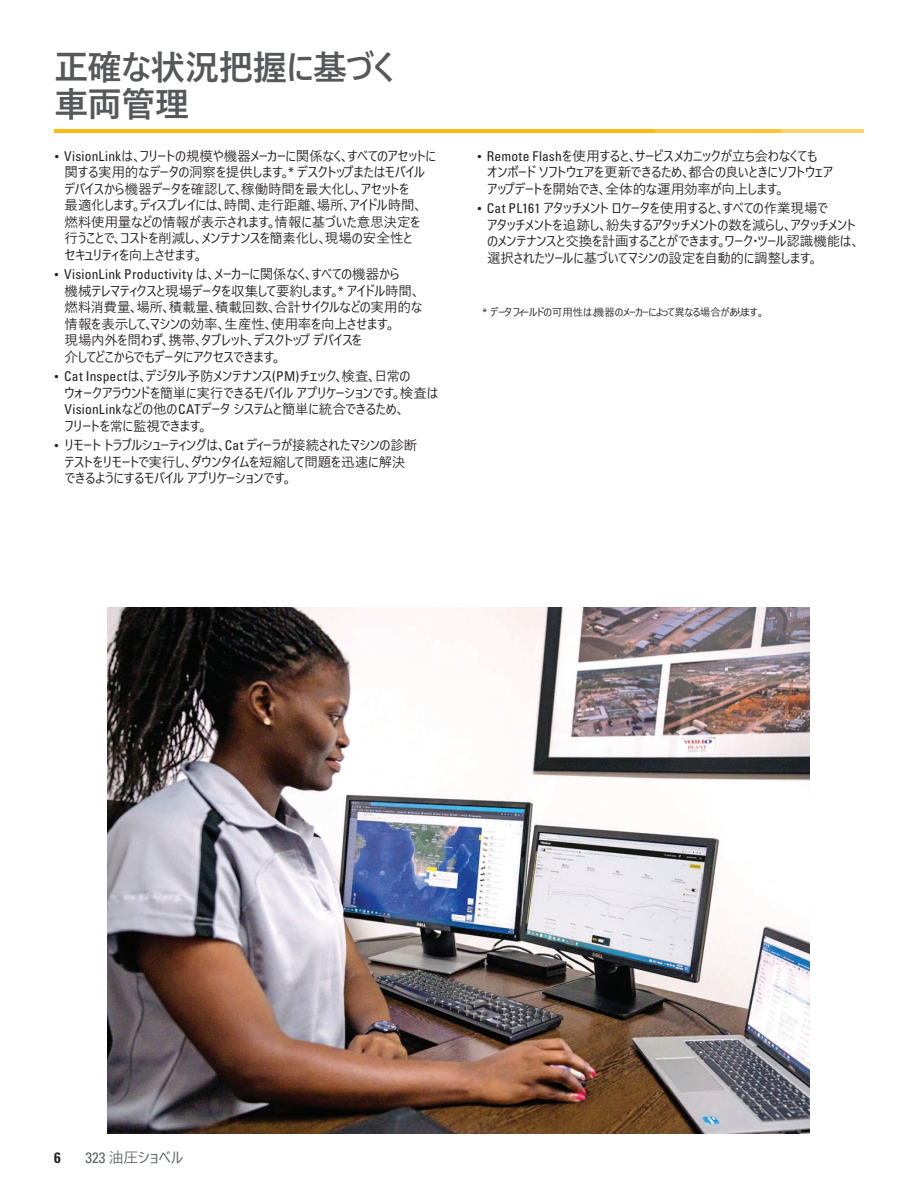
<style>
.page{position:relative;width:918px;height:1188px;background:#fff}
.page>*{position:absolute;margin:0;border:0;box-sizing:border-box;transform-origin:0 0}
.t1{font:700 34.5px/37.5px "Yu Gothic UI";letter-spacing:-.03em;color:#57585a}
.t2{font:15px "Yu Gothic UI";letter-spacing:-.015em;color:#5d6163}
.t3{font:15px "Univers LTCYR 67 Bold Cond";color:#231f20}
.t4{font:13.5px/16.5px "Yu Gothic UI";letter-spacing:-.02em;color:#231f20}
.t5{font:condensed 13.5px "Univers LTCYR 57";letter-spacing:.02em;color:#231f20}
.t6{font:10.5px "Yu Gothic UI";letter-spacing:-.055em;color:#231f20}
.s1{font-family:"Univers LTCYR 57";font-stretch:condensed}
.s2{font-family:"Yu Gothic UI";font-stretch:normal}
</style>
<div class="page">
<hr style="left:54px;top:129px;width:601px;height:4px;background:#fcba13">
<hr style="left:654px;top:129px;width:128px;height:4px;background:#fcc437">
<hr style="left:782px;top:129px;width:81px;height:4px;background:#fdd266">
<img style="left:108px;top:608px;width:702px;height:526px">
<h1 class="t1" style="left:54px;top:49px;width:341px">正確な状況把握に基づく車両管理</h1>
<p class="t4" style="left:64px;top:146px;width:373px;text-indent:-10px">• <span class="s1">VisionLink</span>は、フリートの規模や機器メーカーに関係なく、すべてのアセットに関する実用的なデータの洞察を提供します。<span class="s1">*</span> デスクトップまたはモバイルデバイスから機器データを確認して、稼働時間を最大化し、アセットを<br>最適化します。ディスプレイには、時間、走行距離、場所、アイドル時間、燃料使用量などの情報が表示されます。情報に基づいた意思決定を行うことで、コストを削減し、メンテナンスを簡素化し、現場の安全性と<br>セキュリティを向上させます。</p>
<p class="t5" style="left:54px;top:266px;width:347px"><span class="s2">•</span> VisionLink Productivity <span class="s2">は、メーカーに関係なく、すべての機器から</span></p>
<p class="t4" style="left:64px;top:281px;width:359px">機械テレマティクスと現場データを収集して要約します。<span class="s1">*</span> アイドル時間、燃料消費量、場所、積載量、積載回数、合計サイクルなどの実用的な情報を表示して、マシンの効率、生産性、使用率を向上させます。<br>現場内外を問わず、携帯、タブレット、デスクトップデバイスを<br>介してどこからでもデータにアクセスできます。</p>
<p class="t4" style="left:64px;top:366px;width:375px;text-indent:-11px">• <span class="s1">Cat Inspect</span>は、デジタル予防メンテナンス<span class="s1">(PM)</span>チェック、検査、日常の<br>ウォークアラウンドを簡単に実行できるモバイルアプリケーションです。検査は<span class="s1">VisionLink</span>などの他の<span class="s1">CAT</span>データシステムと簡単に統合できるため、<br>フリートを常に監視できます。</p>
<p class="t4" style="left:64px;top:435px;width:354px;text-indent:-10px">• リモートトラブルシューティングは、<span class="s1">Cat</span> ディーラが接続されたマシンの診断テストをリモートで実行し、ダウンタイムを短縮して問題を迅速に解決できるようにするモバイルアプリケーションです。</p>
<p class="t4" style="left:487px;top:146px;width:348px;text-indent:-10px">• <span class="s1">Remote Flash</span>を使用すると、サービスメカニックが立ち会わなくても<br>オンボードソフトウェアを更新できるため、都合の良いときにソフトウェアアップデートを開始でき、全体的な運用効率が向上します。</p>
<p class="t4" style="left:487px;top:198px;width:375px;text-indent:-11px">• <span class="s1">Cat PL161</span> アタッチメントロケータを使用すると、すべての作業現場で<br>アタッチメントを追跡し、紛失するアタッチメントの数を減らし、アタッチメントのメンテナンスと交換を計画することができます。ワーク･ツール認識機能は、選択されたツールに基づいてマシンの設定を自動的に調整します。</p>
<p class="t6" style="left:483px;top:303px;width:284px"><span class="s1">*</span> データフィールドの可用性は、機器のメーカーによって異なる場合があります。</p>
<p class="t3" style="left:54px;top:1148px;width:8px">6</p>
<p class="t2" style="left:86px;top:1144px;width:99px"><span class="s1">323</span> 油圧ショベル</p>
</div>
